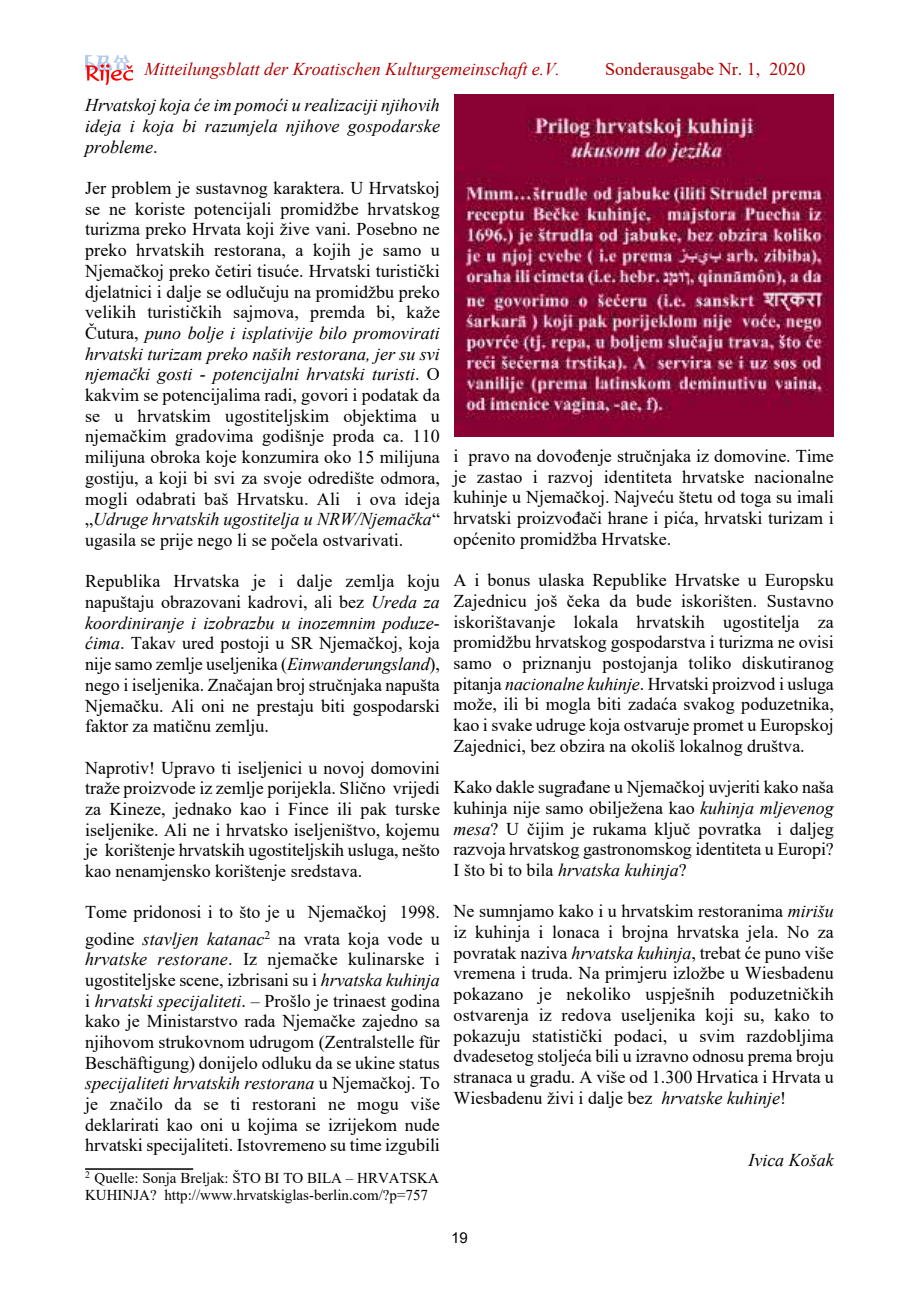
<style>
.page{position:relative;width:919px;height:1289px;background:#fff}
.page>*{position:absolute;margin:0;border:0;box-sizing:border-box;transform-origin:0 0}
.t1{font:18px/20.7px "Times New Roman";color:#000;text-align:justify}
.t2{font:italic 18px/20.7px "Times New Roman";letter-spacing:.005em;color:#000;text-align:justify}
.t3{font:italic 18px "Times New Roman";color:#b00000}
.t4{font:18px "Times New Roman";color:#b00000}
.t5{font:15px/17.2px "Times New Roman";color:#000}
.t6{font:15px "Arial";color:#000}
.s1{font-style:normal}
.s2{font-style:italic}
</style>
<div class="page">
<svg style="left:85px;top:55px;width:48px;height:30px"></svg>
<hr style="left:85px;top:1168px;width:108px;height:1px;background:#000">
<img style="left:454px;top:94px;width:379px;height:342px">
<p class="t3" style="left:145px;top:62px;width:417px">Mitteilungsblatt der Kroatischen Kulturgemeinschaft e.V.</p>
<p class="t4" style="left:605px;top:62px;width:202px">Sonderausgabe Nr. 1, 2020</p>
<p class="t2" style="left:85px;top:97px;width:356px">Hrvatskoj koja će im pomoći u realizaciji njihovih ideja i koja bi razumjela njihove gospodarske probleme<span class="s1">.</span></p>
<p class="t1" style="left:85px;top:179px;width:356px">Jer problem je sustavnog karaktera. U Hrvatskoj se ne koriste potencijali promidžbe hrvatskog turizma preko Hrvata koji žive vani. Posebno ne preko hrvatskih restorana, a kojih je samo u Njemačkoj preko četiri tisuće. Hrvatski turistički djelatnici i dalje se odlučuju na promidžbu preko velikih turističkih sajmova, premda bi, kaže Čutura, <span class="s2">puno bolje i isplativije bilo promovirati hrvatski turizam preko naših restorana, jer su svi njemački gosti - potencijalni hrvatski turisti</span>. O kakvim se potencijalima radi, govori i podatak da se u hrvatskim ugostiteljskim objektima u njemačkim gradovima godišnje proda ca. 110 milijuna obroka koje konzumira oko 15 milijuna gostiju, a koji bi svi za svoje odredište odmora, mogli odabrati baš Hrvatsku. Ali i ova ideja „<span class="s2">Udruge hrvatskih ugostitelja u NRW/Njemačka</span>“ ugasila se prije nego li se počela ostvarivati.</p>
<p class="t1" style="left:85px;top:572px;width:356px">Republika Hrvatska je i dalje zemlja koju napuštaju obrazovani kadrovi, ali bez <span class="s2">Ureda za koordiniranje i izobrazbu u inozemnim poduze&shy;ćima</span>. Takav ured postoji u SR Njemačkoj, koja nije samo zemlje useljenika (<span class="s2">Einwanderungsland</span>), nego i iseljenika. Značajan broj stručnjaka napušta Njemačku. Ali oni ne prestaju biti gospodarski faktor za matičnu zemlju.</p>
<p class="t1" style="left:85px;top:759px;width:356px">Naprotiv! Upravo ti iseljenici u novoj domovini traže proizvode iz zemlje porijekla. Slično vrijedi za Kineze, jednako kao i Fince ili pak turske iseljenike. Ali ne i hrvatsko iseljeništvo, kojemu je korištenje hrvatskih ugostiteljskih usluga, nešto kao nenamjensko korištenje sredstava.</p>
<p class="t1" style="left:85px;top:901px;width:356px;line-height:26px">Tome pridonosi i to što je u Njemačkoj 1998. godine <span class="s2">stavljen katanac</span><sup>2</sup> na vrata koja vode u</p>
<p class="t1" style="left:85px;top:950px;width:356px"><span class="s2">hrvatske restorane</span>. Iz njemačke kulinarske i ugostiteljske scene, izbrisani su i <span class="s2">hrvatska kuhinja </span>i <span class="s2">hrvatski specijaliteti</span>. – Prošlo je trinaest godina kako je Ministarstvo rada Njemačke zajedno sa njihovom strukovnom udrugom (Zentralstelle für Beschäftigung) donijelo odluku da se ukine status <span class="s2">specijaliteti hrvatskih restorana</span> u Njemačkoj. To je značilo da se ti restorani ne mogu više deklarirati kao oni u kojima se izrijekom nude hrvatski specijaliteti. Istovremeno su time izgubili</p>
<p class="t5" style="left:85px;top:1170px;width:355px"><sup>2</sup> Quelle: Sonja Breljak: ŠTO BI TO BILA – HRVATSKA<br>KUHINJA? http://www.hrvatskiglas-berlin.com/?p=757</p>
<p class="t1" style="left:453px;top:447px;width:382px">i pravo na dovođenje stručnjaka iz domovine. Time je zastao i razvoj identiteta hrvatske nacionalne kuhinje u Njemačkoj. Najveću štetu od toga su imali hrvatski proizvođači hrane i pića, hrvatski turizam i općenito promidžba Hrvatske.</p>
<p class="t1" style="left:453px;top:571px;width:382px">A i bonus ulaska Republike Hrvatske u Europsku Zajednicu još čeka da bude iskorišten. Sustavno iskorištavanje lokala hrvatskih ugostitelja za promidžbu hrvatskog gospodarstva i turizma ne ovisi samo o priznanju postojanja toliko diskutiranog pitanja <span class="s2">nacionalne kuhinje</span>. Hrvatski proizvod i usluga može, ili bi mogla biti zadaća svakog poduzetnika, kao i svake udruge koja ostvaruje promet u Europskoj Zajednici, bez obzira na okoliš lokalnog društva.</p>
<p class="t1" style="left:453px;top:778px;width:382px">Kako dakle sugrađane u Njemačkoj uvjeriti kako naša kuhinja nije samo obilježena kao <span class="s2">kuhinja mljevenog mesa</span>? U čijim je rukama ključ povratka i daljeg razvoja hrvatskog gastronomskog identiteta u Europi?<br>I što bi to bila <span class="s2">hrvatska kuhinja</span>?</p>
<p class="t1" style="left:453px;top:902px;width:382px">Ne sumnjamo kako i u hrvatskim restoranima <span class="s2">mirišu </span>iz kuhinja i lonaca i brojna hrvatska jela. No za povratak naziva <span class="s2">hrvatska kuhinja</span>, trebat će puno više vremena i truda. Na primjeru izložbe u Wiesbadenu pokazano je nekoliko uspješnih poduzetničkih ostvarenja iz redova useljenika koji su, kako to pokazuju statistički podaci, u svim razdobljima dvadesetog stoljeća bili u izravno odnosu prema broju stranaca u gradu. A više od 1.300 Hrvatica i Hrvata u Wiesbadenu živi i dalje bez <span class="s2">hrvatske kuhinje</span>!</p>
<p class="t6" style="left:451px;top:1231px;width:18px">19</p>
<p class="t2" style="left:748px;top:1150px;width:87px">Ivica Košak</p>
</div>
